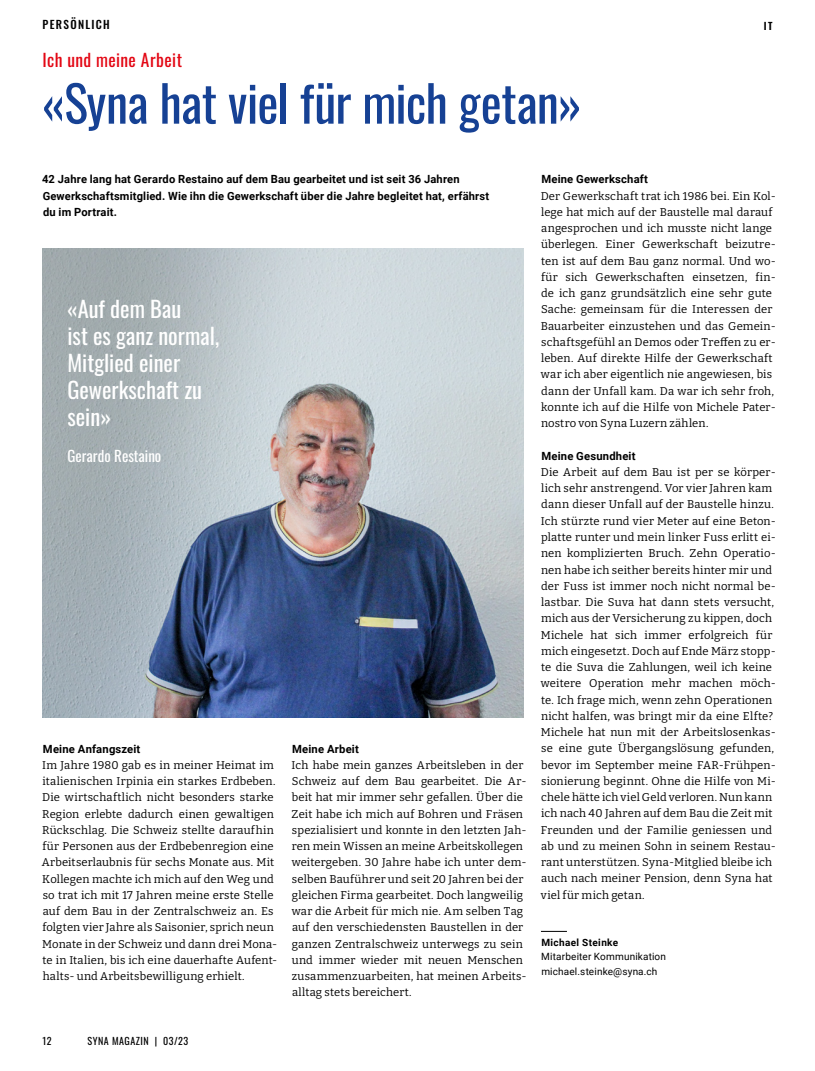
<style>
.page{position:relative;width:815px;height:1071px;background:#fff}
.page>*{position:absolute;margin:0;border:0;box-sizing:border-box;transform-origin:0 0}
.t1{font:50px "Oswald";letter-spacing:-.015em;color:#164194}
.t2{font:22.5px/27px "Oswald";color:#fff}
.t3{font:17.5px "Oswald";letter-spacing:.025em;color:#e30613}
.t4{font:15px "Oswald";color:#fff}
.t5{font:11.25px/16.2px "Bitter";letter-spacing:.015em;color:#000}
.t6{font:700 11.25px/16.2px "Roboto";letter-spacing:.015em;color:#000}
.t7{font:500 11.25px "Oswald";letter-spacing:.115em;color:#000}
.t8{font:10px/14.4px "Roboto";letter-spacing:.015em;color:#000}
.t9{font:10px "Oswald";letter-spacing:.05em;color:#000}
.t10{font:700 10px "Roboto";letter-spacing:.035em;color:#000}
.t11{font:600 10px "Oswald";color:#000}
</style>
<div class="page">
<img style="left:43px;top:248px;width:480px;height:469px">
<svg style="left:541px;top:930px;width:26px;height:1px"></svg>
<p class="t7" style="left:43px;top:14px;width:69px">PERSÖNLICH</p>
<h3 class="t3" style="left:43px;top:45px;width:141px">Ich und meine Arbeit</h3>
<h1 class="t1" style="left:43px;top:59px;width:541px">«Syna hat viel für mich getan»</h1>
<p class="t11" style="left:764px;top:17px;width:10px">IT</p>
<p class="t6" style="left:42px;top:171px;width:449px">42 Jahre lang hat Gerardo Restaino auf dem Bau gearbeitet und ist seit 36 Jahren<br>Gewerkschaftsmitglied. Wie ihn die Gewerkschaft über die Jahre begleitet hat, erfährst du im Portrait.</p>
<h2 class="t2" style="left:67px;top:293px;width:153px">«Auf dem Bau<br>ist es ganz normal,<br>Mitglied einer<br>Gewerkschaft zu sein»</h2>
<h3 class="t4" style="left:67px;top:442px;width:95px">Gerardo Restaino</h3>
<p class="t6" style="left:43px;top:739px;width:99px">Meine Anfangszeit</p>
<p class="t5" style="left:42px;top:756px;width:237px">Im Jahre 1980 gab es in meiner Heimat im italienischen Irpinia ein starkes Erdbeben.<br>Die wirtschaftlich nicht besonders starke Region erlebte dadurch einen gewaltigen Rückschlag. Die Schweiz stellte daraufhin für Personen aus der Erdbebenregion eine Arbeitserlaubnis für sechs Monate aus. Mit Kollegen machte ich mich auf den Weg und so trat ich mit 17 Jahren meine erste Stelle auf dem Bau in der Zentralschweiz an. Es folgten vier Jahre als Saisonier, sprich neun Monate in der Schweiz und dann drei Mona&shy;te in Italien, bis ich eine dauerhafte Aufent&shy;halts- und Arbeitsbewilligung erhielt.</p>
<p class="t9" style="left:43px;top:1031px;width:11px">12</p>
<p class="t9" style="left:88px;top:1031px;width:102px">SYNA MAGAZIN | 03/23</p>
<p class="t6" style="left:292px;top:739px;width:68px">Meine Arbeit</p>
<p class="t5" style="left:292px;top:756px;width:237px">Ich habe mein ganzes Arbeitsleben in der Schweiz auf dem Bau gearbeitet. Die Ar&shy;beit hat mir immer sehr gefallen. Über die Zeit habe ich mich auf Bohren und Fräsen spezialisiert und konnte in den letzten Jah&shy;ren mein Wissen an meine Arbeitskollegen weitergeben. 30 Jahre habe ich unter dem&shy;selben Bauführer und seit 20 Jahren bei der gleichen Firma gearbeitet. Doch langweilig war die Arbeit für mich nie. Am selben Tag auf den verschiedensten Baustellen in der ganzen Zentralschweiz unterwegs zu sein und immer wieder mit neuen Menschen zusammenzuarbeiten, hat meinen Arbeits&shy;alltag stets bereichert.</p>
<p class="t6" style="left:541px;top:171px;width:108px">Meine Gewerkschaft</p>
<p class="t5" style="left:541px;top:187px;width:237px">Der Gewerkschaft trat ich 1986 bei. Ein Kol&shy;lege hat mich auf der Baustelle mal darauf angesprochen und ich musste nicht lange überlegen. Einer Gewerkschaft beizutre&shy;ten ist auf dem Bau ganz normal. Und wo&shy;für sich Gewerkschaften einsetzen, fin&shy;de ich ganz grundsätzlich eine sehr gute Sache: gemeinsam für die Interessen der Bauarbeiter einzustehen und das Gemein&shy;schaftsgefühl an Demos oder Treffen zu er&shy;leben. Auf direkte Hilfe der Gewerkschaft war ich aber eigentlich nie angewiesen, bis dann der Unfall kam. Da war ich sehr froh, konnte ich auf die Hilfe von Michele Pater&shy;nostro von Syna Luzern zählen.</p>
<p class="t6" style="left:541px;top:447px;width:96px">Meine Gesundheit</p>
<p class="t5" style="left:541px;top:463px;width:237px">Die Arbeit auf dem Bau ist per se körper&shy;lich sehr anstrengend. Vor vier Jahren kam dann dieser Unfall auf der Baustelle hinzu.<br>Ich stürzte rund vier Meter auf eine Beton&shy;platte runter und mein linker Fuss erlitt ei&shy;nen komplizierten Bruch. Zehn Operatio&shy;nen habe ich seither bereits hinter mir und der Fuss ist immer noch nicht normal be&shy;lastbar. Die Suva hat dann stets versucht, mich aus der Versicherung zu kippen, doch Michele hat sich immer erfolgreich für mich eingesetzt. Doch auf Ende März stopp&shy;te die Suva die Zahlungen, weil ich keine weitere Operation mehr machen möch&shy;te. Ich frage mich, wenn zehn Operationen nicht halfen, was bringt mir da eine Elfte?<br>Michele hat nun mit der Arbeitslosenkas&shy;se eine gute Übergangslösung gefunden, bevor im September meine FAR-Frühpen&shy;sionierung beginnt. Ohne die Hilfe von Mi&shy;chele hätte ich viel Geld verloren. Nun kann ich nach 40 Jahren auf dem Bau die Zeit mit Freunden und der Familie geniessen und ab und zu meinen Sohn in seinem Restau&shy;rant unterstützen. Syna-Mitglied bleibe ich auch nach meiner Pension, denn Syna hat viel für mich getan.</p>
<p class="t10" style="left:541px;top:934px;width:78px">Michael Steinke</p>
<p class="t8" style="left:541px;top:948px;width:126px">Mitarbeiter Kommunikation michael.steinke@syna.ch</p>
</div>
